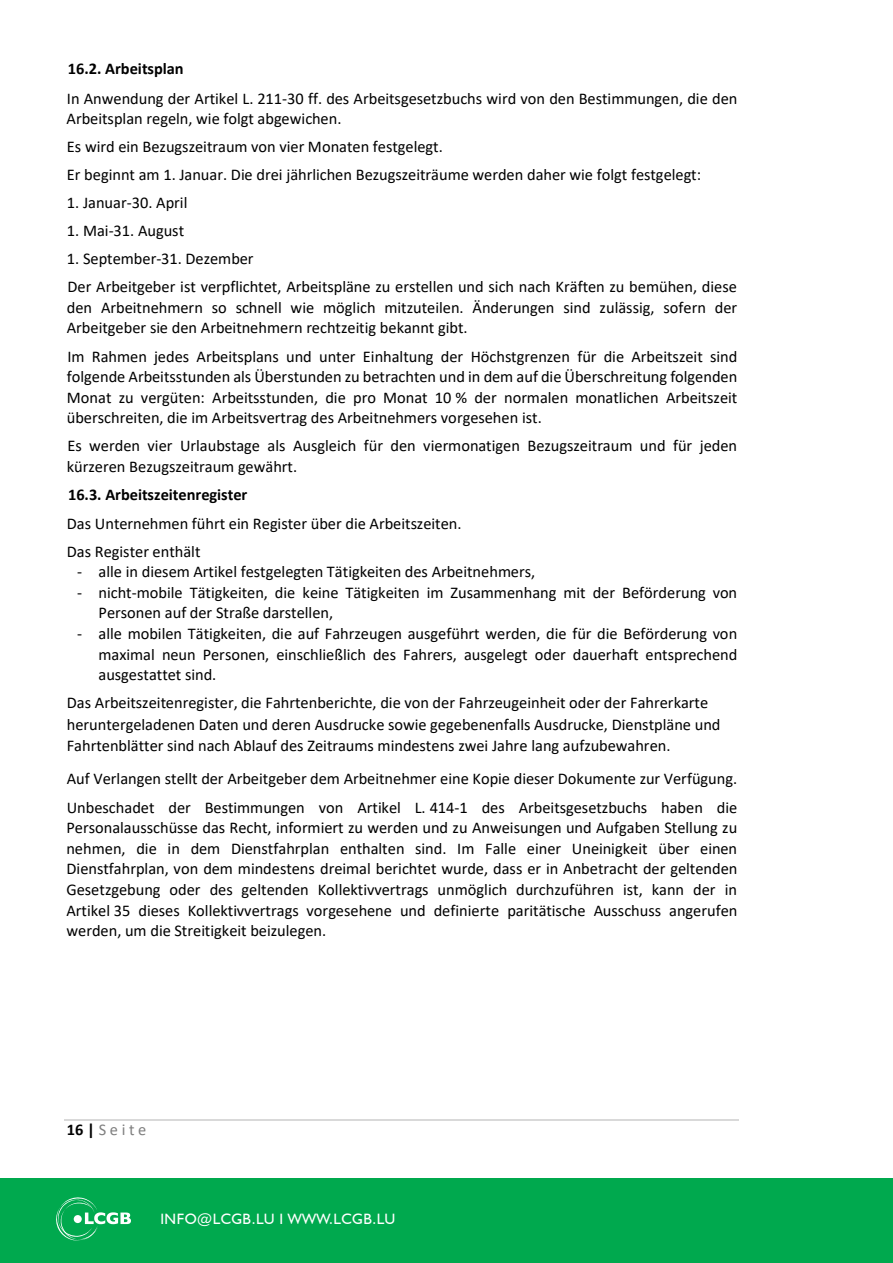
<style>
.page{position:relative;width:893px;height:1263px;background:#fff}
.page>*{position:absolute;margin:0;border:0;box-sizing:border-box;transform-origin:0 0}
.t1{font:16.35px/20.5px "Calibri";color:#000}
.t2{font:16.35px "Calibri";color:#7f7f7f}
.t3{font:15px "Humanist 521 BT";letter-spacing:.03em;color:#fff}
.s1{font-weight:700}
.s2{font-weight:700;color:#000}
</style>
<div class="page">
<div style="left:0;top:1178px;width:893px;height:85px;background:#00a94e"></div>
<svg style="left:56px;top:1197px;width:75px;height:44px"></svg>
<hr style="left:65px;top:1119px;width:674px;height:1px;background:#d9d9d9">
<p class="t1" style="left:67px;top:54px;width:672px;line-height:29.1px"><span class="s1">16.2. Arbeitsplan<br></span>In Anwendung der Artikel L. 211-30 ff. des Arbeitsgesetzbuchs wird von den Bestimmungen, die den</p>
<p class="t1" style="left:67px;top:104px;width:636px;line-height:28px">Arbeitsplan regeln, wie folgt abgewichen.<br>Es wird ein Bezugszeitraum von vier Monaten festgelegt.<br>Er beginnt am 1. Januar. Die drei jährlichen Bezugszeiträume werden daher wie folgt festgelegt:</p>
<p class="t1" style="left:67px;top:192px;width:122px">1. Januar-30. April</p>
<p class="t1" style="left:67px;top:220px;width:119px">1. Mai-31. August</p>
<p class="t1" style="left:67px;top:244px;width:672px;line-height:27.9px">1. September-31. Dezember<br>Der Arbeitgeber ist verpflichtet, Arbeitspläne zu erstellen und sich nach Kräften zu bemühen, diese</p>
<p class="t1" style="left:67px;top:297px;width:672px">den Arbeitnehmern so schnell wie möglich mitzuteilen. Änderungen sind zulässig, sofern der<br>Arbeitgeber sie den Arbeitnehmern rechtzeitig bekannt gibt.</p>
<p class="t1" style="left:67px;top:345px;width:672px;text-align:justify">Im Rahmen jedes Arbeitsplans und unter Einhaltung der Höchstgrenzen für die Arbeitszeit sind folgende Arbeitsstunden als Überstunden zu betrachten und in dem auf die Überschreitung folgenden Monat zu vergüten: Arbeitsstunden, die pro Monat 10 % der normalen monatlichen Arbeitszeit überschreiten, die im Arbeitsvertrag des Arbeitnehmers vorgesehen ist.</p>
<p class="t1" style="left:67px;top:435px;width:672px">Es werden vier Urlaubstage als Ausgleich für den viermonatigen Bezugszeitraum und für jeden kürzeren Bezugszeitraum gewährt.</p>
<p class="t1" style="left:67px;top:480px;width:396px;line-height:28.3px"><span class="s1">16.3. Arbeitszeitenregister<br></span>Das Unternehmen führt ein Register über die Arbeitszeiten.<br>Das Register enthält</p>
<p class="t1" style="left:77px;top:561px;width:459px">- alle in diesem Artikel festgelegten Tätigkeiten des Arbeitnehmers,</p>
<p class="t1" style="left:98px;top:582px;width:640px;text-indent:-21px">- nicht-mobile Tätigkeiten, die keine Tätigkeiten im Zusammenhang mit der Beförderung von<br>Personen auf der Straße darstellen,</p>
<p class="t1" style="left:98px;top:623px;width:640px;text-align:justify;text-indent:-21px">- alle mobilen Tätigkeiten, die auf Fahrzeugen ausgeführt werden, die für die Beförderung von maximal neun Personen, einschließlich des Fahrers, ausgelegt oder dauerhaft entsprechend ausgestattet sind.</p>
<p class="t1" style="left:67px;top:692px;width:655px;line-height:21.5px">Das Arbeitszeitenregister, die Fahrtenberichte, die von der Fahrzeugeinheit oder der Fahrerkarte heruntergeladenen Daten und deren Ausdrucke sowie gegebenenfalls Ausdrucke, Dienstpläne und<br>Fahrtenblätter sind nach Ablauf des Zeitraums mindestens zwei Jahre lang aufzubewahren.</p>
<p class="t1" style="left:67px;top:764px;width:672px;line-height:28.2px">Auf Verlangen stellt der Arbeitgeber dem Arbeitnehmer eine Kopie dieser Dokumente zur Verfügung.<br>Unbeschadet der Bestimmungen von Artikel L. 414-1 des Arbeitsgesetzbuchs haben die</p>
<p class="t1" style="left:66px;top:817px;width:672px;text-align:justify">Personalausschüsse das Recht, informiert zu werden und zu Anweisungen und Aufgaben Stellung zu nehmen, die in dem Dienstfahrplan enthalten sind. Im Falle einer Uneinigkeit über einen Dienstfahrplan, von dem mindestens dreimal berichtet wurde, dass er in Anbetracht der geltenden Gesetzgebung oder des geltenden Kollektivvertrags unmöglich durchzuführen ist, kann der in Artikel 35 dieses Kollektivvertrags vorgesehene und definierte paritätische Ausschuss angerufen werden, um die Streitigkeit beizulegen.</p>
<p class="t2" style="left:67px;top:1119px;width:81px"><span class="s2">16|</span> S e i t e</p>
<p class="t3" style="left:160px;top:1209px;width:236px">INFO@LCGB.LU I WWW.LCGB.LU</p>
</div>
